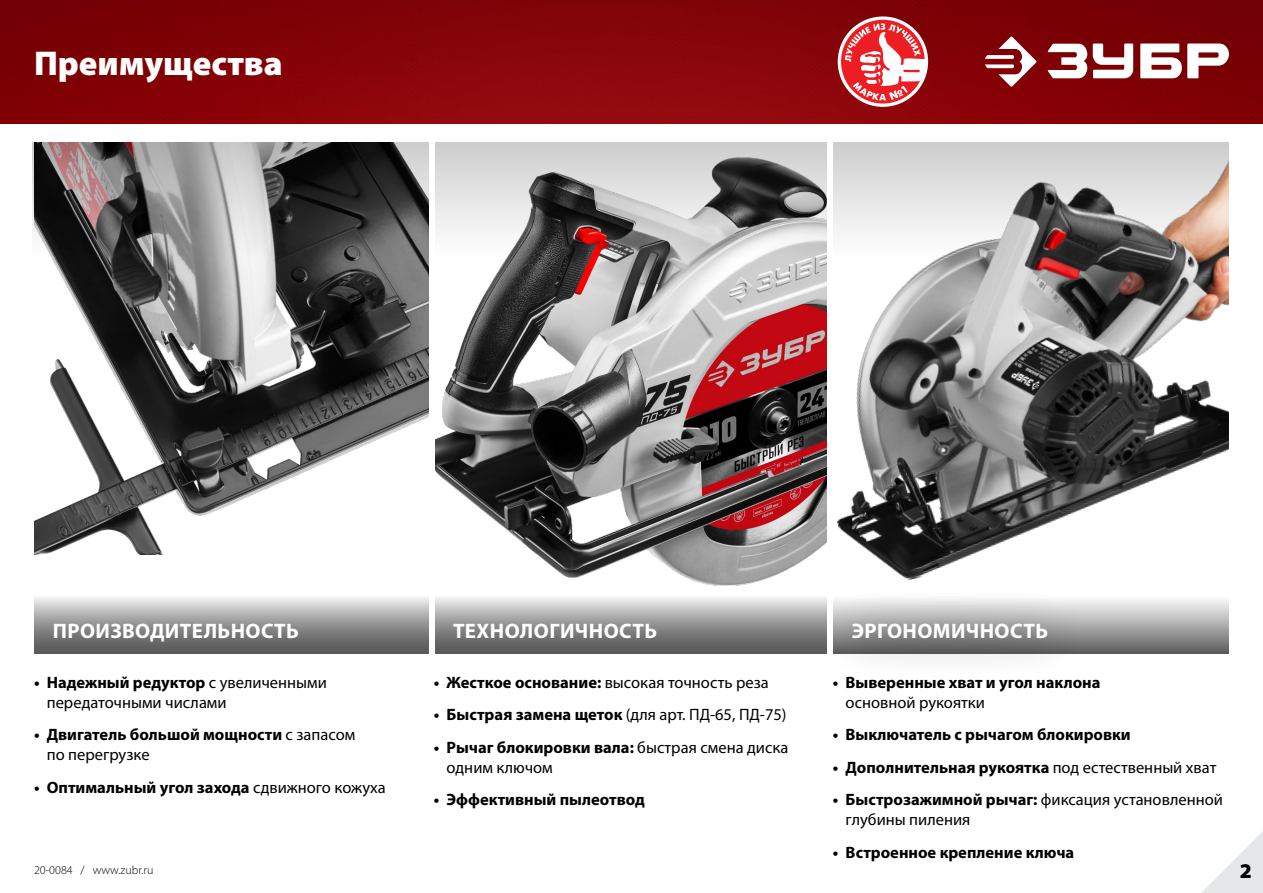
<style>
.page{position:relative;width:1263px;height:893px;background:#fff}
.page>*{position:absolute;margin:0;border:0;box-sizing:border-box;transform-origin:0 0}
.t1{font:900 34.5px "Myriad Pro";color:#fff}
.t2{font:700 21px "Myriad Pro";letter-spacing:.02em;color:#fff}
.t3{font:900 21px "Myriad Pro";color:#000}
.t4{font:16.5px/19.8px "Myriad Pro";color:#000}
.t5{font:700 16.5px/19.8px "Myriad Pro";color:#000}
.t6{font:300 12px "Myriad Pro";color:#000}
.s1{font-weight:700}
.s2{font-weight:400}
</style>
<div class="page">
<img style="left:34px;top:261px;width:395px;height:294px">
<img style="left:0;top:0;width:1263px;height:123px">
<img style="left:435px;top:261px;width:392px;height:325px">
<svg style="left:1201px;top:831px;width:62px;height:62px"></svg>
<svg style="left:985px;top:36px;width:51px;height:51px"></svg>
<svg style="left:1047px;top:44px;width:182px;height:34px"></svg>
<svg style="left:838px;top:16px;width:90px;height:91px"></svg>
<svg style="left:841px;top:20px;width:84px;height:84px"></svg>
<svg style="left:845px;top:23px;width:82px;height:77px"></svg>
<svg style="left:34px;top:597px;width:395px;height:56px;background:#989898"></svg>
<svg style="left:435px;top:597px;width:386px;height:56px;background:#989898"></svg>
<div style="left:833px;top:594px;width:396px;height:59px;background:linear-gradient(to bottom,#fff,#5e5e5e)"></div>
<svg style="left:435px;top:142px;width:392px;height:119px;background:#aca9a9"></svg>
<svg style="left:33px;top:142px;width:396px;height:119px;background:#6b6969"></svg>
<div style="left:821px;top:590px;width:263px;height:88px;background:#000;opacity:.6"></div>
<div style="left:828px;top:135px;width:5px;height:527px;background:#fff"></div>
<img style="left:833px;top:143px;width:396px;height:450px">
<h1 class="t1" style="left:34px;top:40px;width:250px">Преимущества</h1>
<p class="t2" style="left:53px;top:618px;width:248px">ПРОИЗВОДИТЕЛЬНОСТЬ</p>
<p class="t2" style="left:453px;top:618px;width:206px">ТЕХНОЛОГИЧНОСТЬ</p>
<p class="t2" style="left:852px;top:618px;width:198px">ЭРГОНОМИЧНОСТЬ</p>
<p class="t4" style="left:47px;top:672px;width:282px;text-indent:-13px"><span class="s1">• Надежный редуктор</span> с увеличенными передаточными числами</p>
<p class="t5" style="left:47px;top:724px;width:310px;text-indent:-13px">• Двигатель большой мощности <span class="s2">c запасом по перегрузке</span></p>
<p class="t5" style="left:34px;top:777px;width:353px">• Оптимальный угол захода <span class="s2">сдвижного кожуха</span></p>
<p class="t6" style="left:34px;top:862px;width:121px">20-0084 / www.zubr.ru</p>
<p class="t4" style="left:434px;top:672px;width:336px"><span class="s1">• Жесткое основание:</span> высокая точность реза</p>
<p class="t4" style="left:434px;top:705px;width:354px"><span class="s1">• Быстрая замена щеток</span> (для арт. ПД-65, ПД-75)</p>
<p class="t4" style="left:447px;top:737px;width:343px;text-indent:-13px"><span class="s1">• Рычаг блокировки вала:</span> быстрая смена диска одним ключом</p>
<p class="t5" style="left:434px;top:789px;width:212px">• Эффективный пылеотвод</p>
<p class="t5" style="left:833px;top:672px;width:269px">• Выверенные хват и угол наклона</p>
<p class="t4" style="left:846px;top:692px;width:141px">основной рукоятки</p>
<p class="t5" style="left:833px;top:724px;width:299px">• Выключатель с рычагом блокировки</p>
<p class="t5" style="left:833px;top:757px;width:385px">• Дополнительная рукоятка <span class="s2">под естественный хват</span></p>
<p class="t4" style="left:846px;top:790px;width:379px;text-indent:-13px"><span class="s1">• Быстрозажимной рычаг:</span> фиксация установленной глубины пиления</p>
<p class="t5" style="left:833px;top:842px;width:243px">• Встроенное крепление ключа</p>
<p class="t3" style="left:1240px;top:856px;width:14px">2</p>
</div>
